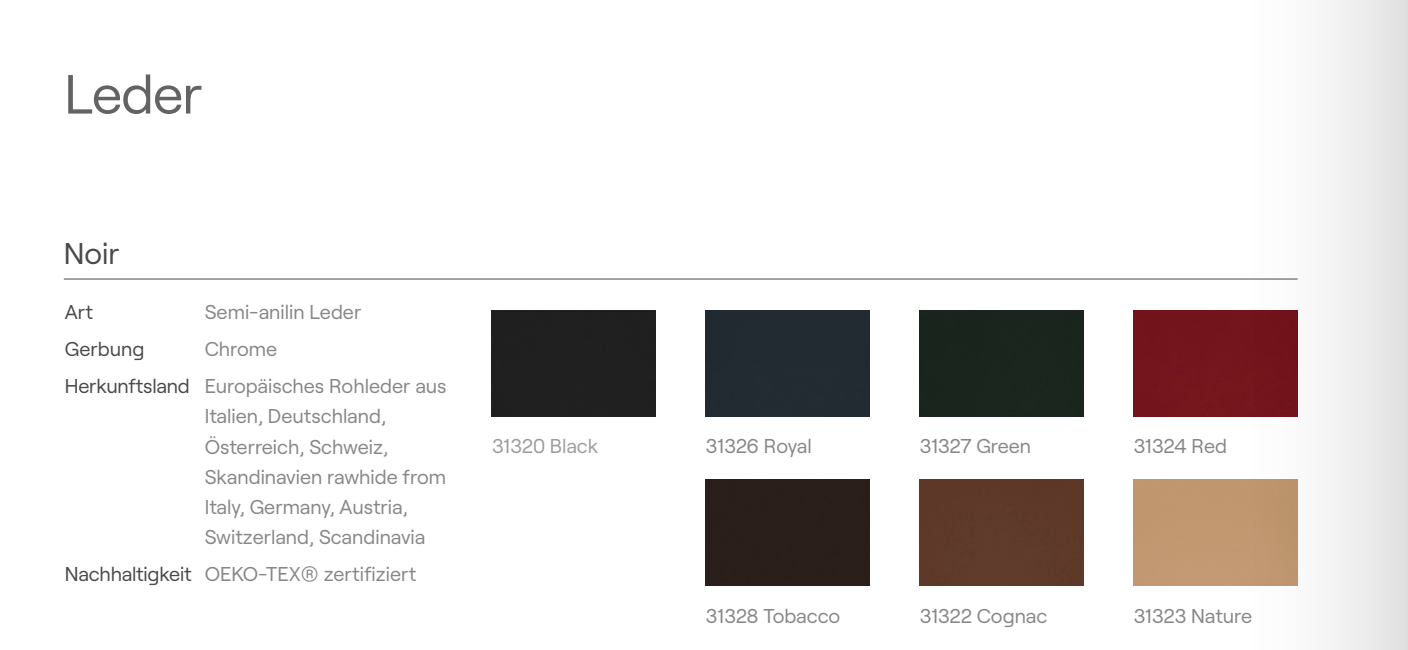
<style>
.page{position:relative;width:1408px;height:650px;background:#fff}
.page>*{position:absolute;margin:0;border:0;box-sizing:border-box;transform-origin:0 0}
.t1{font:55px "Roobert";letter-spacing:-.02em;color:#646363}
.t2{font:30px "Roobert";color:#4a4a49}
.t3{font:20px/30px "Roobert";color:#878787}
.t4{font:20px "Roobert";color:#9d9d9c}
.t5{font:20px "Roobert";color:#4a4a49}
.s1{color:#4a4a49}
</style>
<div class="page">
<div style="left:491px;top:310px;width:165px;height:106px;background:#202020"></div>
<div style="left:1133px;top:310px;width:121px;height:106px;background:#74141d"></div>
<div style="left:705px;top:310px;width:164px;height:106px;background:#232b32"></div>
<div style="left:705px;top:479px;width:164px;height:106px;background:#2a1e1a"></div>
<div style="left:919px;top:310px;width:164px;height:106px;background:#1a261d"></div>
<div style="left:919px;top:479px;width:164px;height:106px;background:#5e392a"></div>
<hr style="left:64px;top:278px;width:1233px;height:1px;background:#4a4a49">
<svg style="left:1254px;top:0;width:153px;height:649px"></svg>
<h1 class="t1" style="left:64px;top:53px;width:140px">Leder</h1>
<h2 class="t2" style="left:64px;top:230px;width:57px">Noir</h2>
<p class="t5" style="left:65px;top:297px;width:30px">Art</p>
<p class="t3" style="left:205px;top:295px;width:158px">Semi-anilin Leder</p>
<p class="t5" style="left:65px;top:334px;width:81px">Gerbung</p>
<p class="t3" style="left:65px;top:329px;width:383px;line-height:37px;text-indent:140px">Chrome<br><span class="s1">Herkunftsland</span> Europäisches Rohleder aus</p>
<p class="t3" style="left:205px;top:400px;width:243px">Italien, Deutschland,<br>Österreich, Schweiz,<br>Skandinavien rawhide from<br>Italy, Germany, Austria,<br>Switzerland, Scandinavia</p>
<p class="t3" style="left:65px;top:557px;width:353px"><span class="s1">Nachhaltigkeit</span> OEKO-TEX® zertifiziert</p>
<p class="t4" style="left:491px;top:431px;width:108px">31320 Black</p>
<p class="t3" style="left:705px;top:429px;width:108px">31326 Royal</p>
<p class="t3" style="left:1133px;top:429px;width:95px">31324 Red</p>
<p class="t3" style="left:919px;top:429px;width:113px">31327 Green</p>
<p class="t3" style="left:705px;top:599px;width:136px">31328 Tobacco</p>
<p class="t3" style="left:919px;top:599px;width:129px">31322 Cognac</p>
<p class="t3" style="left:1133px;top:599px;width:120px">31323 Nature</p>
</div>
